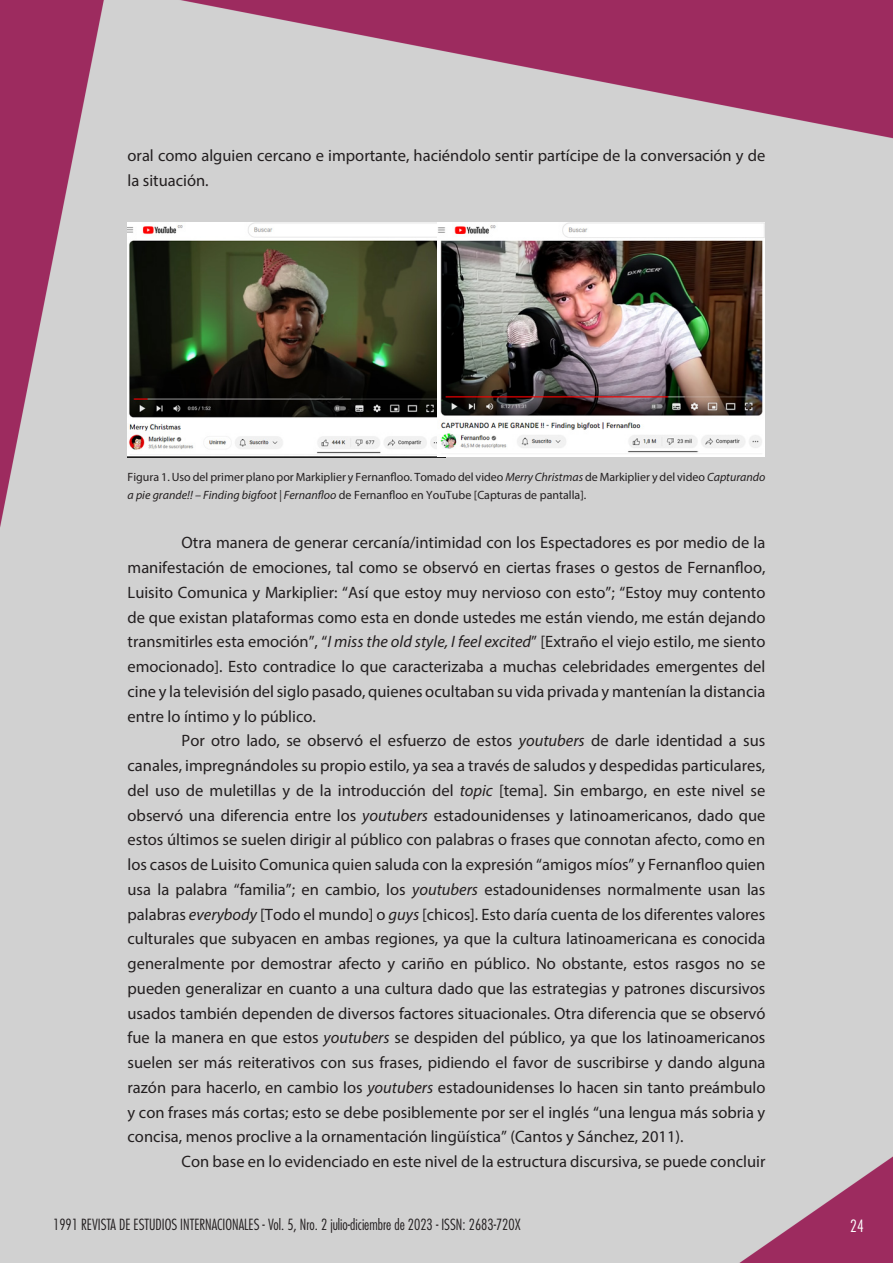
<style>
.page{position:relative;width:893px;height:1263px;background:#fff}
.page>*{position:absolute;margin:0;border:0;box-sizing:border-box;transform-origin:0 0}
.t1{font:16.5px/24.8px "Myriad Pro";color:#231f20;text-align:justify}
.t2{font:300 condensed 16.5px "Futura";color:#fff}
.t3{font:300 condensed 15px "Futura";color:#231f20}
.t4{font:12px/18px "Myriad Pro";color:#231f20}
.s1{font-style:italic}
</style>
<div class="page">
<img style="left:0;top:0;width:893px;height:1263px">
<img style="left:128px;top:222px;width:317px;height:235px">
<img style="left:438px;top:222px;width:327px;height:234px">
<p class="t1" style="left:128px;top:143px;width:639px">oral como alguien cercano e importante, haciéndolo sentir partícipe de la conversación y de la situación.</p>
<p class="t4" style="left:128px;top:467px;width:639px">Figura 1. Uso del primer plano por Markiplier y Fernanfloo. Tomado del video <span class="s1">Merry Christmas</span> de Markiplier y del video <span class="s1">Capturando a pie grande!! – Finding bigfoot | Fernanfloo</span> de Fernanfloo en YouTube [Capturas de pantalla].</p>
<p class="t1" style="left:128px;top:530px;width:639px;text-indent:54px">Otra manera de generar cercanía/intimidad con los Espectadores es por medio de la manifestación de emociones, tal como se observó en ciertas frases o gestos de Fernanfloo, Luisito Comunica y Markiplier: “Así que estoy muy nervioso con esto”; “Estoy muy contento de que existan plataformas como esta en donde ustedes me están viendo, me están dejando transmitirles esta emoción”, “<span class="s1">I miss the old style, I feel excited</span>” [Extraño el viejo estilo, me siento emocionado]. Esto contradice lo que caracterizaba a muchas celebridades emergentes del cine y la televisión del siglo pasado, quienes ocultaban su vida privada y mantenían la distancia entre lo íntimo y lo público.</p>
<p class="t1" style="left:128px;top:728px;width:639px;text-indent:54px">Por otro lado, se observó el esfuerzo de estos <span class="s1">youtubers</span> de darle identidad a sus canales, impregnándoles su propio estilo, ya sea a través de saludos y despedidas particulares, del uso de muletillas y de la introducción del <span class="s1">topic</span> [tema]. Sin embargo, en este nivel se observó una diferencia entre los <span class="s1">youtubers</span> estadounidenses y latinoamericanos, dado que estos últimos se suelen dirigir al público con palabras o frases que connotan afecto, como en los casos de Luisito Comunica quien saluda con la expresión “amigos míos” y Fernanfloo quien usa la palabra “familia”; en cambio, los <span class="s1">youtubers</span> estadounidenses normalmente usan las palabras <span class="s1">everybody</span> [Todo el mundo] o <span class="s1">guys</span> [chicos]. Esto daría cuenta de los diferentes valores culturales que subyacen en ambas regiones, ya que la cultura latinoamericana es conocida generalmente por demostrar afecto y cariño en público. No obstante, estos rasgos no se pueden generalizar en cuanto a una cultura dado que las estrategias y patrones discursivos usados también dependen de diversos factores situacionales. Otra diferencia que se observó fue la manera en que estos <span class="s1">youtubers</span> se despiden del público, ya que los latinoamericanos suelen ser más reiterativos con sus frases, pidiendo el favor de suscribirse y dando alguna razón para hacerlo, en cambio los <span class="s1">youtubers</span> estadounidenses lo hacen sin tanto preámbulo y con frases más cortas; esto se debe posiblemente por ser el inglés “una lengua más sobria y concisa, menos proclive a la ornamentación lingüística” (Cantos y Sánchez, 2011).</p>
<p class="t1" style="left:182px;top:1149px;width:585px">Con base en lo evidenciado en este nivel de la estructura discursiva, se puede concluir</p>
<p class="t3" style="left:53px;top:1215px;width:469px">1991 REVISTA DE ESTUDIOS INTERNACIONALES - Vol. 5, Nro. 2 julio-diciembre de 2023 - ISSN: 2683-720X</p>
<p class="t2" style="left:850px;top:1216px;width:15px">24</p>
</div>
